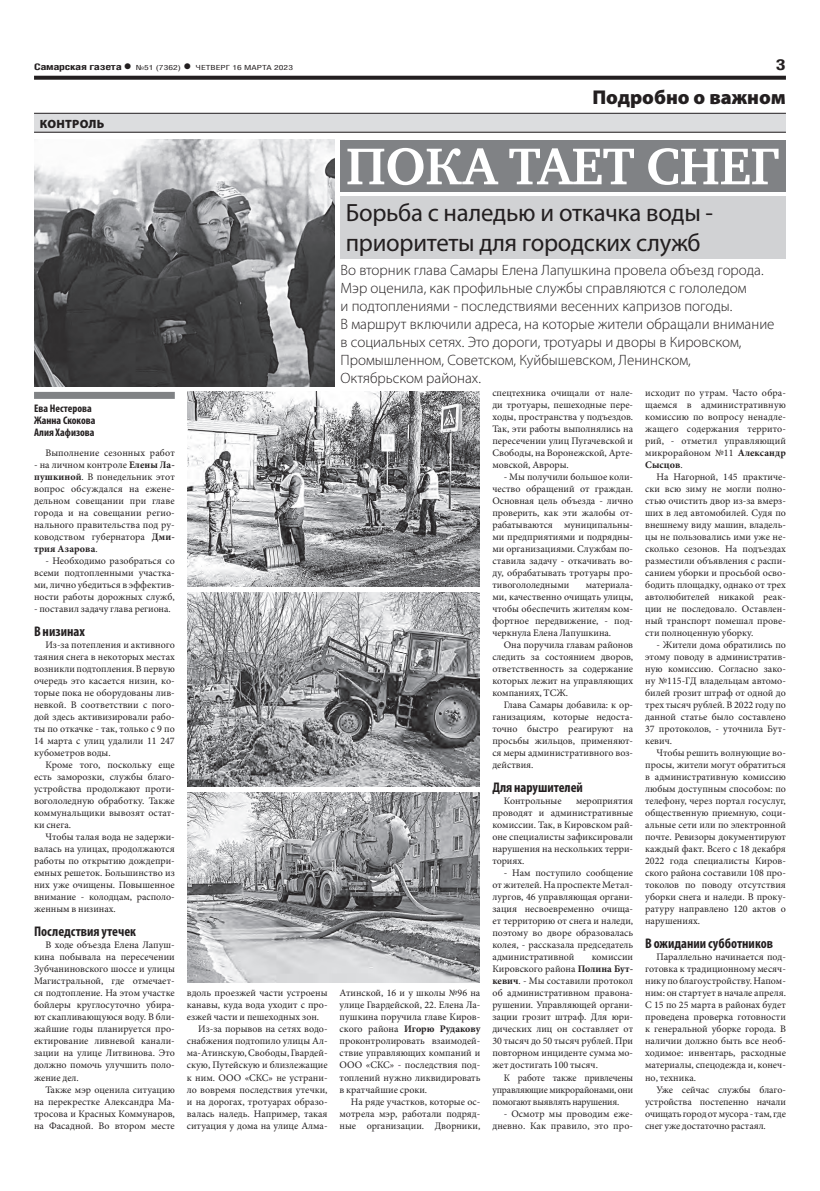
<style>
.page{position:relative;width:820px;height:1191px;background:#fff}
.page>*{position:absolute;margin:0;border:0;box-sizing:border-box;transform-origin:0 0}
.заголовок{font:700 53px "Charter C";letter-spacing:-.01em;color:#fff}
.подзаголовок__копия{font:25px/30px "Myriad Pro";letter-spacing:-.01em;color:#231f20}
.рубрика{font:900 20px "Myriad Pro";color:#231f20}
.подзаголовок__копия-2{font:300 15px/18px "Myriad Pro";color:#231f20}
.t1{font:700 15px "Helios Cond";color:#231f20;scale:1.4 1}
.ЗАГ_в_ТЕКСТЕ__копия{font:700 condensed 14px "Myriad Pro";color:#231f20}
.надзаголовок{font:900 12px "Myriad Pro";letter-spacing:.02em;color:#231f20}
.автор_чб{font:700 condensed 11px/12px "Myriad Pro";color:#231f20}
.ОСНОВНОЙ{font:10px/12px "Minion Pro";color:#231f20;text-align:justify}
.t2{font:700 9px "Helios Cond";letter-spacing:-.02em;color:#231f20;scale:1.4 1}
.t3{font:7px "Helios Cond";color:#231f20;scale:1.4 1}
.s1{font-size:16px}
.s2{font-weight:700;font-size:16px}
.s3{font-weight:700}
</style>
<div class="page">
<svg style="left:34px;top:76px;width:751px;height:4px;background:#322f2f"></svg>
<div style="left:34px;top:392px;width:141px;height:7px;background:#808285"></div>
<div style="left:34px;top:113px;width:751px;height:20px;background:#dcdddf"></div>
<hr style="left:34px;top:113px;width:751px;height:1px;background:#231f20">
<hr style="left:34px;top:132px;width:751px;height:1px;background:#231f20">
<div style="left:340px;top:140px;width:445px;height:52px;background:#808285"></div>
<div style="left:340px;top:197px;width:445px;height:62px;background:#d1d2d4"></div>
<img style="left:34px;top:140px;width:300px;height:246px">
<img style="left:187px;top:391px;width:292px;height:195px">
<img style="left:187px;top:592px;width:292px;height:194px">
<img style="left:187px;top:792px;width:292px;height:190px">
<p class="t2" style="left:34px;top:61px;width:71px">Самарская газета<span class="s1">•</span></p>
<p class="t3" style="left:136px;top:63px;width:114px">№51 (7362) <span class="s2">•</span> ЧЕТВЕРГ 16 МАРТА 2023</p>
<p class="t1" style="left:775px;top:55px;width:9px">3</p>
<p class="надзаголовок" style="left:40px;top:117px;width:66px">КОНТРОЛЬ</p>
<p class="автор_чб" style="left:34px;top:402px;width:63px">Ева Нестерова<br>Жанна Скокова<br>Алия Хафизова</p>
<p class="ОСНОВНОЙ" style="left:45px;top:447px;width:131px">Выполнение сезонных работ</p>
<p class="ОСНОВНОЙ" style="left:34px;top:459px;width:142px">- на личном контроле <span class="s3">Елены Ла&shy;пушкиной</span>. В понедельник этот вопрос обсуждался на ежене&shy;дельном совещании при главе города и на совещании регио&shy;нального правительства под ру&shy;ководством губернатора <span class="s3">Дми&shy;трия Азарова</span>.</p>
<p class="ОСНОВНОЙ" style="left:34px;top:555px;width:142px;text-indent:11px">- Необходимо разобраться со всеми подтопленными участка&shy;ми, лично убедиться в эффектив&shy;ности работы дорожных служб,</p>
<p class="ОСНОВНОЙ" style="left:34px;top:603px;width:138px">- поставил задачу глава региона.</p>
<p class="ЗАГ_в_ТЕКСТЕ__копия" style="left:34px;top:623px;width:52px">В низинах</p>
<p class="ОСНОВНОЙ" style="left:34px;top:639px;width:142px;text-indent:11px">Из-за потепления и активного таяния снега в некоторых местах возникли подтопления. В первую очередь это касается низин, ко&shy;торые пока не оборудованы лив&shy;невкой. В соответствии с пого&shy;дой здесь активизировали рабо&shy;ты по откачке - так, только с 9 по 14 марта с улиц удалили 11 247 кубометров воды.</p>
<p class="ОСНОВНОЙ" style="left:34px;top:759px;width:142px;text-indent:11px">Кроме того, поскольку еще есть заморозки, службы благо&shy;устройства продолжают проти&shy;вогололедную обработку. Также коммунальщики вывозят остат&shy;ки снега.</p>
<p class="ОСНОВНОЙ" style="left:34px;top:831px;width:142px;text-indent:11px">Чтобы талая вода не задержи&shy;валась на улицах, продолжаются работы по открытию дождепри&shy;емных решеток. Большинство из них уже очищены. Повышенное внимание - колодцам, располо&shy;женным в низинах.</p>
<p class="ЗАГ_в_ТЕКСТЕ__копия" style="left:34px;top:923px;width:103px">Последствия утечек</p>
<p class="ОСНОВНОЙ" style="left:34px;top:939px;width:142px;text-indent:11px">В ходе объезда Елена Лапуш&shy;кина побывала на пересечении Зубчаниновского шоссе и улицы Магистральной, где отмечает&shy;ся подтопление. На этом участке бойлеры круглосуточно убира&shy;ют скапливающуюся воду. В бли&shy;жайшие годы планируется про&shy;ектирование ливневой канали&shy;зации на улице Литвинова. Это должно помочь улучшить поло&shy;жение дел.</p>
<p class="ОСНОВНОЙ" style="left:34px;top:1083px;width:142px;text-indent:11px">Также мэр оценила ситуацию на перекрестке Александра Ма&shy;тросова и Красных Коммунаров, на Фасадной. Во втором месте</p>
<p class="ОСНОВНОЙ" style="left:187px;top:987px;width:142px">вдоль проезжей части устроены канавы, куда вода уходит с про&shy;езжей части и пешеходных зон.</p>
<p class="ОСНОВНОЙ" style="left:187px;top:1023px;width:142px;text-indent:11px">Из-за порывов на сетях водо&shy;снабжения подтопило улицы Ал&shy;ма-Атинскую, Свободы, Гвардей&shy;скую, Путейскую и близлежащие к ним. ООО «СКС» не устрани&shy;ло вовремя последствия утечки, и на дорогах, тротуарах образо&shy;валась наледь. Например, такая ситуация у дома на улице Алма-</p>
<p class="рубрика" style="left:592px;top:85px;width:195px">Подробно о важном</p>
<p class="заголовок" style="left:345px;top:137px;width:435px">ПОКА ТАЕТ СНЕГ</p>
<p class="подзаголовок__копия" style="left:345px;top:197px;width:369px">Борьба с наледью и откачка воды - приоритеты для городских служб</p>
<p class="подзаголовок__копия-2" style="left:340px;top:261px;width:435px">Во вторник глава Самары Елена Лапушкина провела объезд города.<br>Мэр оценила, как профильные службы справляются с гололедом<br>и подтоплениями - последствиями весенних капризов погоды.<br>В маршрут включили адреса, на которые жители обращали внимание в социальных сетях. Это дороги, тротуары и дворы в Кировском, Промышленном, Советском, Куйбышевском, Ленинском, Октябрьском районах.</p>
<p class="ОСНОВНОЙ" style="left:339px;top:987px;width:142px">Атинской, 16 и у школы №96 на улице Гвардейской, 22. Елена Ла&shy;пушкина поручила главе Киров&shy;ского района <span class="s3">Игорю Рудакову </span>проконтролировать взаимодей&shy;ствие управляющих компаний и ООО «СКС» - последствия под&shy;топлений нужно ликвидировать в кратчайшие сроки.</p>
<p class="ОСНОВНОЙ" style="left:339px;top:1095px;width:142px;text-indent:11px">На ряде участков, которые ос&shy;мотрела мэр, работали подряд&shy;ные организации. Дворники,</p>
<p class="ОСНОВНОЙ" style="left:492px;top:387px;width:142px">спецтехника очищали от нале&shy;ди тротуары, пешеходные пере&shy;ходы, пространства у подъездов.<br>Так, эти работы выполнялись на пересечении улиц Пугачевской и Свободы, на Воронежской, Арте&shy;мовской, Авроры.</p>
<p class="ОСНОВНОЙ" style="left:492px;top:471px;width:142px;text-indent:11px">- Мы получили большое коли&shy;чество обращений от граждан.<br>Основная цель объезда - лично проверить, как эти жалобы от&shy;рабатываются муниципальны&shy;ми предприятиями и подрядны&shy;ми организациями. Службам по&shy;ставила задачу - откачивать во&shy;ду, обрабатывать тротуары про&shy;тивогололедными</p>
<p class="ОСНОВНОЙ" style="left:492px;top:579px;width:142px;text-indent:93px">материала&shy;ми, качественно очищать улицы, чтобы обеспечить жителям ком&shy;фортное передвижение, - под&shy;черкнула Елена Лапушкина.</p>
<p class="ОСНОВНОЙ" style="left:492px;top:639px;width:142px;text-indent:11px">Она поручила главам районов следить за состоянием дворов, ответственность за содержание которых лежит на управляющих компаниях, ТСЖ.</p>
<p class="ОСНОВНОЙ" style="left:492px;top:699px;width:142px;text-indent:11px">Глава Самары добавила: к ор&shy;ганизациям, которые недоста&shy;точно быстро реагируют на просьбы жильцов, применяют&shy;ся меры административного воз&shy;действия.</p>
<p class="ЗАГ_в_ТЕКСТЕ__копия" style="left:492px;top:779px;width:92px">Для нарушителей</p>
<p class="ОСНОВНОЙ" style="left:503px;top:795px;width:59px">Контрольные</p>
<p class="ОСНОВНОЙ" style="left:492px;top:795px;width:142px;text-indent:84px">мероприятия проводят и административные комиссии. Так, в Кировском рай&shy;оне специалисты зафиксировали нарушения на нескольких терри&shy;ториях.</p>
<p class="ОСНОВНОЙ" style="left:492px;top:867px;width:142px;text-indent:11px">- Нам поступило сообщение от жителей. На проспекте Метал&shy;лургов, 46 управляющая органи&shy;зация несвоевременно очища&shy;ет территорию от снега и наледи, поэтому во дворе образовалась колея, - рассказала председатель административной</p>
<p class="ОСНОВНОЙ" style="left:492px;top:951px;width:142px;text-indent:99px">комиссии Кировского района <span class="s3">Полина Бут&shy;кевич</span>. - Мы составили протокол об административном правона&shy;рушении. Управляющей органи&shy;зации грозит штраф. Для юри&shy;дических лиц он составляет от 30 тысяч до 50 тысяч рублей. При повторном инциденте сумма мо&shy;жет достигать 100 тысяч.</p>
<p class="ОСНОВНОЙ" style="left:492px;top:1071px;width:142px;text-indent:11px">К работе также привлечены управляющие микрорайонами, они помогают выявлять нарушения.</p>
<p class="ОСНОВНОЙ" style="left:492px;top:1107px;width:142px;text-align:right">- Осмотр мы проводим еже&shy;дневно. Как правило, это про-</p>
<p class="ОСНОВНОЙ" style="left:645px;top:387px;width:142px">исходит по утрам. Часто обра&shy;щаемся в административную комиссию по вопросу ненадле&shy;жащего содержания террито&shy;рий, - отметил управляющий микрорайоном №11 <span class="s3">Александр Сысцов</span>.</p>
<p class="ОСНОВНОЙ" style="left:645px;top:471px;width:142px;text-indent:11px">На Нагорной, 145 практиче&shy;ски всю зиму не могли полно&shy;стью очистить двор из-за вмерз&shy;ших в лед автомобилей. Судя по внешнему виду машин, владель&shy;цы не пользовались ими уже не&shy;сколько сезонов. На подъездах разместили объявления с распи&shy;санием уборки и просьбой осво&shy;бодить площадку, однако от трех автолюбителей никакой реак&shy;ции не последовало. Оставлен&shy;ный транспорт помешал прове&shy;сти полноценную уборку.</p>
<p class="ОСНОВНОЙ" style="left:645px;top:639px;width:142px;text-indent:11px">- Жители дома обратились по этому поводу в административ&shy;ную комиссию. Согласно зако&shy;ну №115-ГД владельцам автомо&shy;билей грозит штраф от одной до трех тысяч рублей. В 2022 году по данной статье было составлено 37 протоколов, - уточнила Бут&shy;кевич.</p>
<p class="ОСНОВНОЙ" style="left:645px;top:747px;width:142px;text-indent:11px">Чтобы решить волнующие во&shy;просы, жители могут обратиться в административную комиссию любым доступным способом: по телефону, через портал госуслуг, общественную приемную, соци&shy;альные сети или по электронной почте. Ревизоры документируют каждый факт. Всего с 18 декабря 2022 года специалисты Киров&shy;ского района составили 108 про&shy;токолов по поводу отсутствия уборки снега и наледи. В проку&shy;ратуру направлено 120 актов о нарушениях.</p>
<p class="ЗАГ_в_ТЕКСТЕ__копия" style="left:645px;top:935px;width:129px">В ожидании субботников</p>
<p class="ОСНОВНОЙ" style="left:645px;top:951px;width:142px;text-indent:11px">Параллельно начинается под&shy;готовка к традиционному месяч&shy;нику по благоустройству. Напом&shy;ним: он стартует в начале апреля.<br>С 15 по 25 марта в районах будет проведена проверка готовности к генеральной уборке города. В наличии должно быть все необ&shy;ходимое: инвентарь, расходные материалы, спецодежда и, конеч&shy;но, техника.</p>
<p class="ОСНОВНОЙ" style="left:645px;top:1083px;width:142px;text-indent:11px">Уже сейчас службы благо&shy;устройства постепенно начали очищать город от мусора - там, где снег уже достаточно растаял.</p>
</div>
